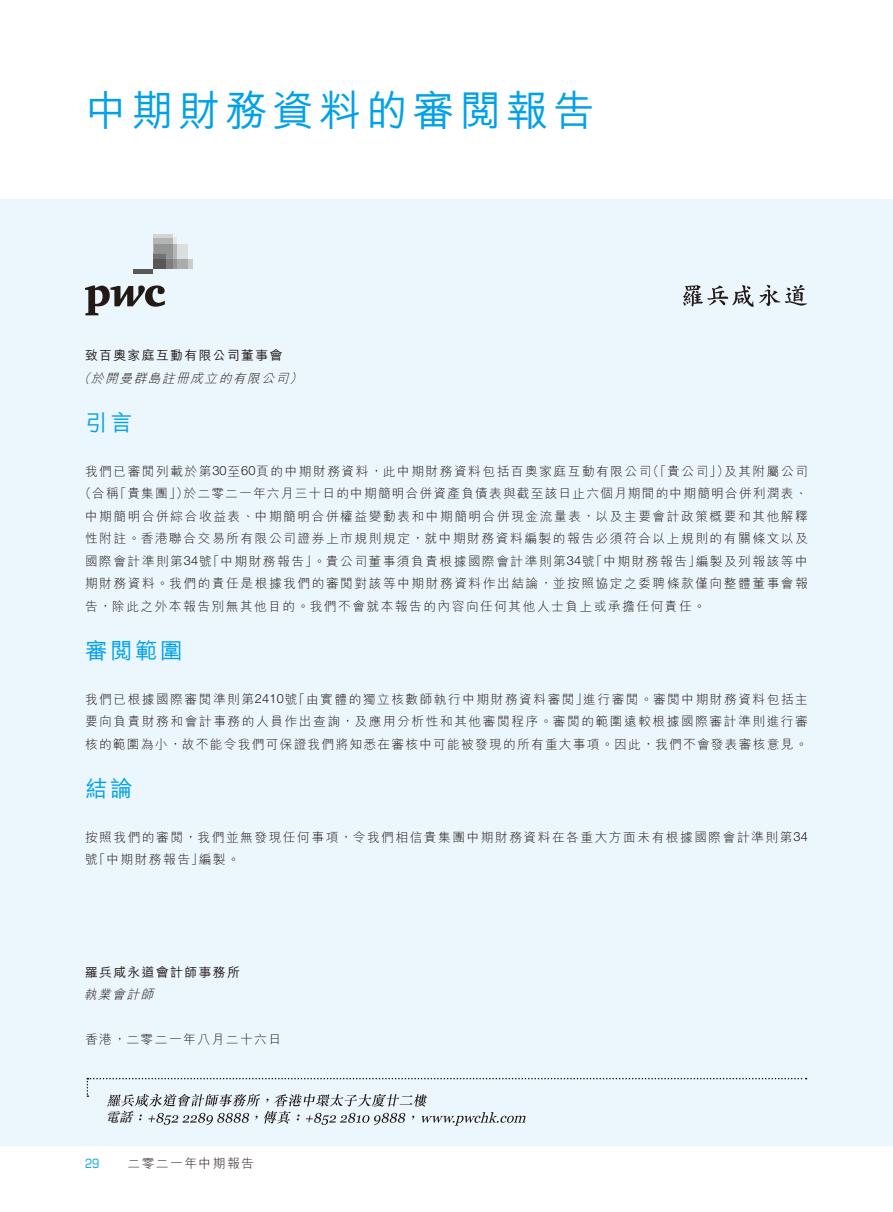
<style>
.page{position:relative;width:893px;height:1212px;background:#fff}
.page>*{position:absolute;margin:0;border:0;box-sizing:border-box;transform-origin:0 0}
.t1{font:500 42px "M Hei HK";letter-spacing:.115em;color:#00a1e9}
.t2{font:500 22.5px "M Hei HK";letter-spacing:.115em;color:#00a1e9}
.t3{font:italic 500 13.5px "M Sung HK";color:#231916}
.t4{font:300 12.75px/22.5px "M Hei HK";letter-spacing:.115em;color:#231916}
.t5{font:300 12.75px/22.5px "M Hei HK";letter-spacing:.09em;color:#231916}
.t6{font:500 12.75px "M Hei HK";letter-spacing:.115em;color:#231916}
.t7{font:italic 300 12.75px "M Hei HK";color:#231916}
.t8{font:condensed 12.75px "Eurostile";color:#00a1e9}
.s1{font-family:"Helvetica Neue"}
</style>
<div class="page">
<div style="left:0;top:200px;width:893px;height:946px;background:#ebf6fd"></div>
<svg style="left:87px;top:1078px;width:720px;height:47px"></svg>
<svg style="left:683px;top:285px;width:124px;height:22px"></svg>
<svg style="left:85px;top:285px;width:80px;height:30px"></svg>
<div style="left:187px;top:259px;width:5px;height:10px;background:#c9cacb"></div>
<div style="left:177px;top:244px;width:10px;height:15px;background:#dcdddd"></div>
<div style="left:133px;top:269px;width:20px;height:5px;background:#595857"></div>
<div style="left:153px;top:259px;width:13px;height:10px;background:#595857"></div>
<div style="left:166px;top:259px;width:7px;height:10px;background:#7e7e7e"></div>
<hr style="left:173px;top:259px;width:4px;height:10px;background:#949595">
<div style="left:177px;top:259px;width:10px;height:10px;background:#ababac"></div>
<hr style="left:153px;top:234px;width:20px;height:4px;background:#d3d4d4">
<svg style="left:153px;top:238px;width:24px;height:21px"></svg>
<hr style="left:173px;top:244px;width:4px;height:15px;background:#b5b5b6">
<h1 class="t1" style="left:85px;top:80px;width:511px">中期財務資料的審閱報告</h1>
<p class="t6" style="left:85px;top:346px;width:199px">致百奧家庭互動有限公司董事會</p>
<p class="t7" style="left:77px;top:369px;width:19px">（</p>
<h2 class="t2" style="left:85px;top:406px;width:49px">引言</h2>
<p class="t7" style="left:289px;top:369px;width:19px">(</p>
<p class="t7" style="left:91px;top:369px;width:203px">於開曼群島註冊成立的有限公司</p>
<p class="t4" style="left:647px;top:459px;width:84px">（「貴公司」）</p>
<p class="t4" style="left:724px;top:459px;width:85px">及其附屬公司</p>
<p class="t5" style="left:184px;top:459px;width:625px;text-indent:-99px">我們已審閱列載於第<span class="s1">30</span>至<span class="s1">60</span>頁的中期財務資料，此中期財務資料包括百奧家庭互動有限公司<br>於二零二一年六月三十日的中期簡明合併資產負債表與截至該日止六個月期間的中期簡明合併利潤表、</p>
<p class="t4" style="left:79px;top:482px;width:42px">（合稱</p>
<p class="t4" style="left:85px;top:504px;width:724px">中期簡明合併綜合收益表、中期簡明合併權益變動表和中期簡明合併現金流量表，以及主要會計政策概要和其他解釋</p>
<p class="t4" style="left:85px;top:527px;width:724px">性附註。香港聯合交易所有限公司證券上市規則規定，就中期財務資料編製的報告必須符合以上規則的有關條文以及</p>
<p class="t4" style="left:696px;top:549px;width:114px">編製及列報該等中</p>
<p class="t4" style="left:114px;top:482px;width:76px">「貴集團」）</p>
<p class="t4" style="left:85px;top:549px;width:724px">國際會計準則第<span class="s1">34</span>號<br>期財務資料。我們的責任是根據我們的審閱對該等中期財務資料作出結論，並按照協定之委聘條款僅向整體董事會報告，除此之外本報告別無其他目的。我們不會就本報告的內容向任何其他人士負上或承擔任何責任。</p>
<h2 class="t2" style="left:85px;top:634px;width:99px">審閱範圍</h2>
<p class="t4" style="left:583px;top:687px;width:226px">進行審閱。審閱中期財務資料包括主</p>
<p class="t4" style="left:207px;top:549px;width:389px">「中期財務報告」。貴公司董事須負責根據國際會計準則第<span class="s1">34</span>號</p>
<p class="t4" style="left:590px;top:549px;width:112px">「中期財務報告」</p>
<p class="t4" style="left:292px;top:687px;width:297px">「由實體的獨立核數師執行中期財務資料審閱」</p>
<p class="t4" style="left:85px;top:687px;width:724px">我們已根據國際審閱準則第<span class="s1">2410</span>號<br>要向負責財務和會計事務的人員作出查詢，及應用分析性和其他審閱程序。審閱的範圍遠較根據國際審計準則進行審核的範圍為小，故不能令我們可保證我們將知悉在審核中可能被發現的所有重大事項。因此，我們不會發表審核意見。</p>
<h2 class="t2" style="left:85px;top:772px;width:49px">結論</h2>
<p class="t4" style="left:199px;top:825px;width:611px;text-indent:-114px">按照我們的審閱，我們並無發現任何事項，令我們相信貴集團中期財務資料在各重大方面未有根據國際會計準則第<span class="s1">34</span>編製。</p>
<p class="t4" style="left:93px;top:848px;width:112px">「中期財務報告」</p>
<p class="t4" style="left:85px;top:848px;width:14px">號</p>
<p class="t6" style="left:85px;top:963px;width:156px">羅兵咸永道會計師事務所</p>
<p class="t7" style="left:84px;top:986px;width:76px">執業會計師</p>
<p class="t4" style="left:85px;top:1028px;width:198px">香港，二零二一年八月二十六日</p>
<p class="t3" style="left:106px;top:1108px;width:33px">電話</p>
<p class="t8" style="left:85px;top:1155px;width:16px">29</p>
<p class="t4" style="left:128px;top:1152px;width:128px">二零二一年中期報告</p>
</div>
